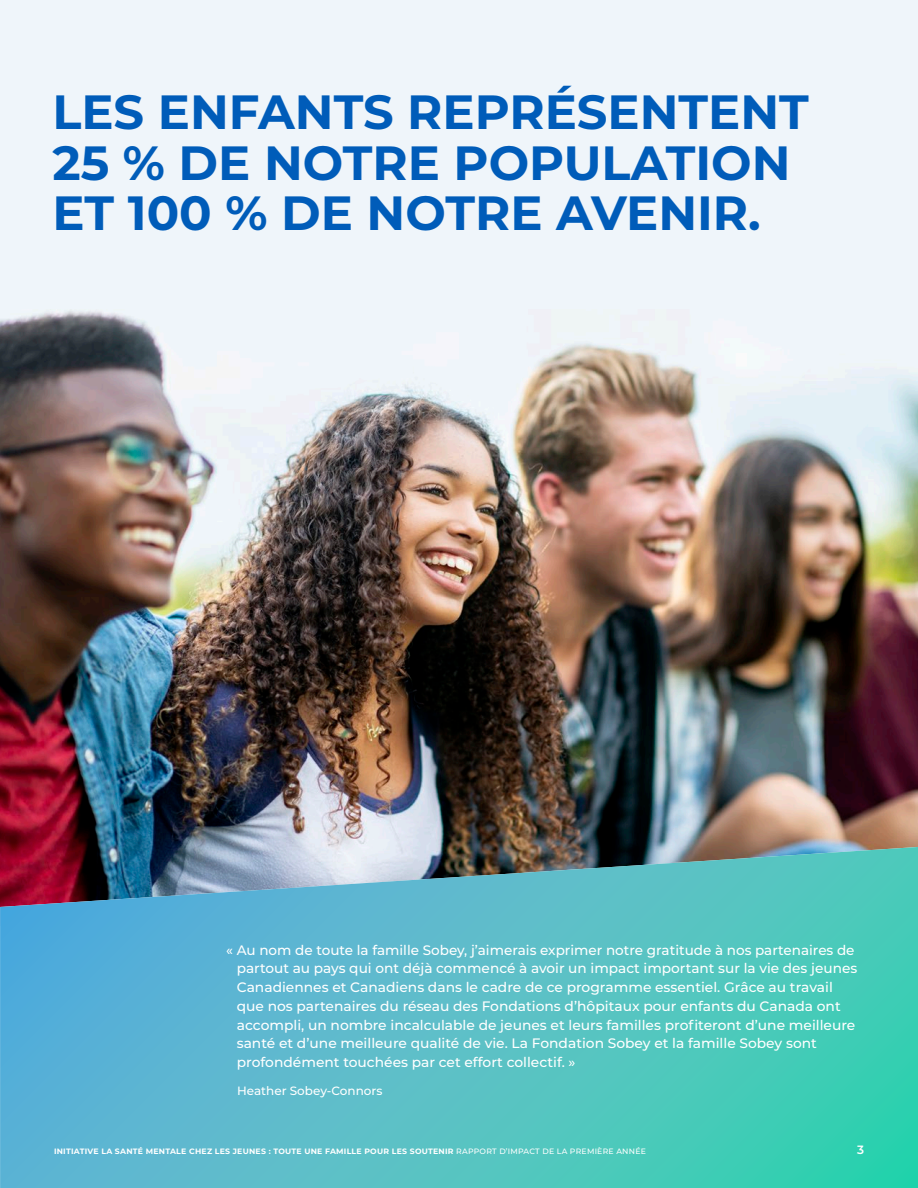
<style>
.page{position:relative;width:918px;height:1188px;background:#fff}
.page>*{position:absolute;margin:0;border:0;box-sizing:border-box;transform-origin:0 0}
.t1{font:700 48px/51px "Montserrat";color:#005cb9}
.t2{font:500 13.65px/18.8px "Montserrat";color:#fff}
.t3{font:500 12px "Montserrat";color:#fff}
.t4{font:600 12px "Montserrat";color:#fff}
.t5{font:700 7.8px "Montserrat";letter-spacing:.03em;color:#fff}
.s1{font-weight:500}
</style>
<div class="page">
<img style="left:0;top:0;width:918px;height:847px">
<svg style="left:0;top:847px;width:918px;height:341px;background:#57b7c0"></svg>
<h1 class="t1" style="left:52px;top:84px;width:758px">LES ENFANTS REPRÉSENTENT<br>25 % DE NOTRE POPULATION<br>ET 100 % DE NOTRE AVENIR.</h1>
<p class="t2" style="left:237px;top:940px;width:622px;text-indent:-10px">« Au nom de toute la famille Sobey, j’aimerais exprimer notre gratitude à nos partenaires de partout au pays qui ont déjà commencé à avoir un impact important sur la vie des jeunes Canadiennes et Canadiens dans le cadre de ce programme essentiel. Grâce au travail que nos partenaires du réseau des Fondations d’hôpitaux pour enfants du Canada ont accompli, un nombre incalculable de jeunes et leurs familles profiteront d’une meilleure santé et d’une meilleure qualité de vie. La Fondation Sobey et la famille Sobey sont profondément touchées par cet effort collectif. »</p>
<p class="t3" style="left:237px;top:1082px;width:147px">Heather Sobey-Connors</p>
<p class="t5" style="left:54px;top:1146px;width:594px">INITIATIVE LA SANTÉ MENTALE CHEZ LES JEUNES : TOUTE UNE FAMILLE POUR LES SOUTENIR <span class="s1">RAPPORT D’IMPACT DE LA PREMIÈRE ANNÉE</span></p>
<p class="t4" style="left:857px;top:1141px;width:8px">3</p>
</div>
